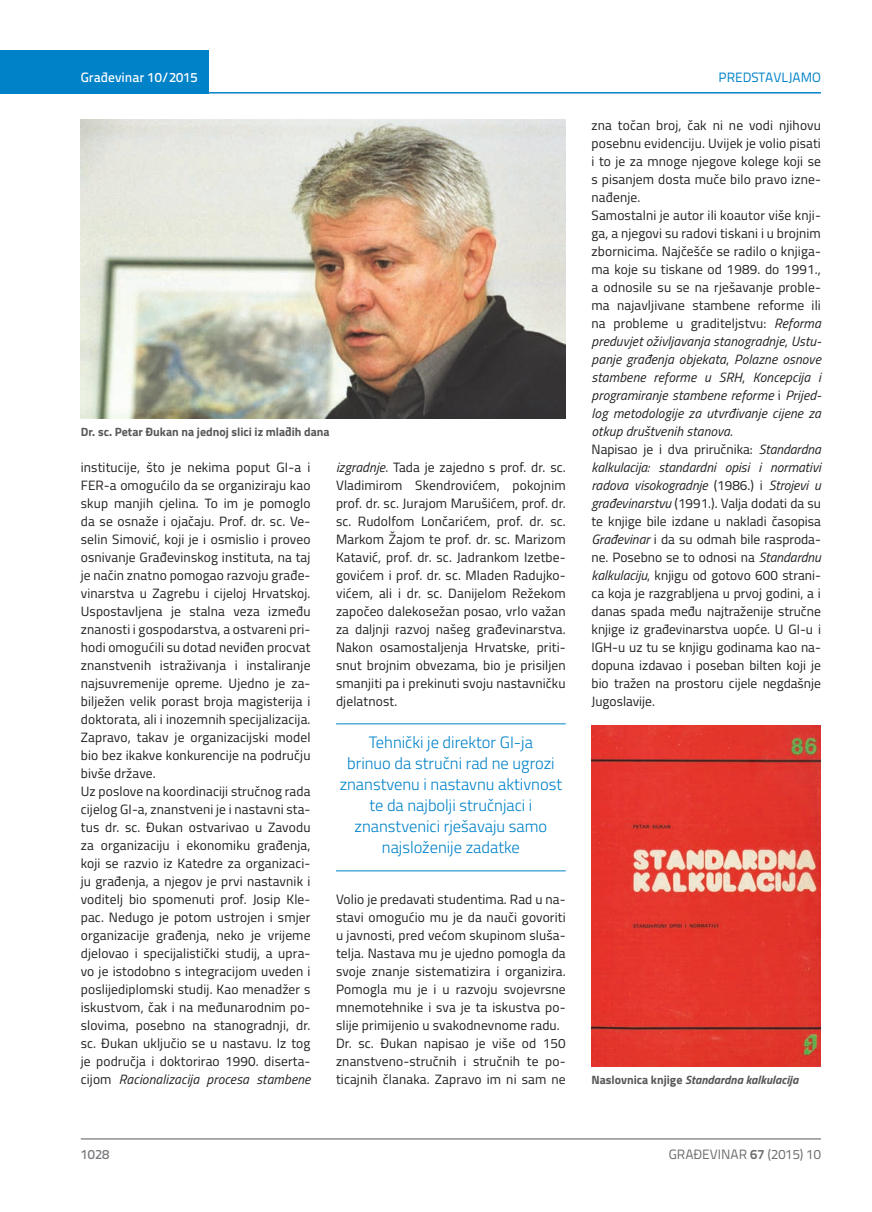
<style>
.page{position:relative;width:872px;height:1212px;background:#fff}
.page>*{position:absolute;margin:0;border:0;box-sizing:border-box;transform-origin:0 0}
.t1{font:300 16.5px/21px "Titillium";color:#0082c8;text-align:center}
.t2{font:13.5px/18px "Titillium";letter-spacing:.01em;color:#231f20}
.t3{font:13.5px "Titillium Text 22 L";color:#6c6d70}
.t4{font:500 13.5px "Titillium Text 22 L";color:#fff}
.t5{font:13.5px "Titillium Text 22 L";color:#0082c8}
.t6{font:500 13.5px "Titillium Text 22 L";color:#787a7d}
.t7{font:700 12px "Titillium";color:#57585a}
.t8{font:italic 700 12px "Titillium";color:#57585a}
.s1{font-style:italic}
.s2{font-style:normal}
.s3{font-weight:700}
</style>
<div class="page">
<hr style="left:81px;top:1139px;width:740px;height:1px;background:#57585a">
<div style="left:0;top:50px;width:208px;height:44px;background:#0082c8"></div>
<hr style="left:0;top:92px;width:821px;height:2px;background:#0082c8">
<hr style="left:336px;top:723px;width:230px;height:1px;background:#0082c8">
<hr style="left:336px;top:870px;width:230px;height:1px;background:#0082c8">
<img style="left:81px;top:119px;width:485px;height:300px">
<img style="left:591px;top:725px;width:230px;height:341px">
<p class="t4" style="left:81px;top:67px;width:118px">Građevinar 10/2015</p>
<p class="t5" style="left:718px;top:68px;width:104px">PREDSTAVLJAMO</p>
<p class="t7" style="left:81px;top:422px;width:250px">Dr. sc. Petar Đukan na jednoj slici iz mlađih dana</p>
<p class="t2" style="left:81px;top:457px;width:231px">institucije, što je nekima poput GI-a i FER-a omogućilo da se organiziraju kao skup manjih cjelina. To im je pomoglo da se osnaže i ojačaju. Prof. dr. sc. Ve&shy;selin Simović, koji je i osmislio i proveo osnivanje Građevinskog instituta, na taj je način znatno pomogao razvoju građe&shy;vinarstva u Zagrebu i cijeloj Hrvatskoj.<br>Uspostavljena je stalna veza između znanosti i gospodarstva, a ostvareni pri&shy;hodi omogućili su dotad neviđen procvat znanstvenih istraživanja i instaliranje najsuvremenije opreme. Ujedno je za&shy;bilježen velik porast broja magisterija i doktorata, ali i inozemnih specijalizacija.<br>Zapravo, takav je organizacijski model bio bez ikakve konkurencije na području bivše države.<br>Uz poslove na koordinaciji stručnog rada cijelog GI-a, znanstveni je i nastavni sta&shy;tus dr. sc. Đukan ostvarivao u Zavodu za organizaciju i ekonomiku građenja, koji se razvio iz Katedre za organizaci&shy;ju građenja, a njegov je prvi nastavnik i voditelj bio spomenuti prof. Josip Kle&shy;pac. Nedugo je potom ustrojen i smjer organizacije građenja, neko je vrijeme djelovao i specijalistički studij, a upra&shy;vo je istodobno s integracijom uveden i poslijediplomski studij. Kao menadžer s iskustvom, čak i na međunarodnim po&shy;slovima, posebno na stanogradnji, dr. sc. Đukan uključio se u nastavu. Iz tog je područja i doktorirao 1990. diserta&shy;cijom <span class="s1">Racionalizacija procesa stambene</span></p>
<p class="t2" style="left:336px;top:457px;width:231px;text-align:justify"><span class="s1">izgradnje</span>. Tada je zajedno s prof. dr. sc.<br>Vladimirom Skendrovićem, pokojnim prof. dr. sc. Jurajom Marušićem, prof. dr. sc. Rudolfom Lončarićem, prof. dr. sc.<br>Markom Žajom te prof. dr. sc. Marizom Katavić, prof. dr. sc. Jadrankom Izetbe&shy;govićem i prof. dr. sc. Mladen Radujko&shy;vićem, ali i dr. sc. Danijelom Režekom započeo dalekosežan posao, vrlo važan za daljnji razvoj našeg građevinarstva.<br>Nakon osamostaljenja Hrvatske, priti&shy;snut brojnim obvezama, bio je prisiljen smanjiti pa i prekinuti svoju nastavničku djelatnost.</p>
<p class="t1" style="left:340px;top:731px;width:224px">Tehnički je direktor GI-ja<br>brinuo da stručni rad ne ugrozi znanstvenu i nastavnu aktivnost te da najbolji stručnjaci i znanstvenici rješavaju samo najsloženije zadatke</p>
<p class="t2" style="left:336px;top:890px;width:231px">Volio je predavati studentima. Rad u na&shy;stavi omogućio mu je da nauči govoriti u javnosti, pred većom skupinom sluša&shy;telja. Nastava mu je ujedno pomogla da svoje znanje sistematizira i organizira.<br>Pomogla mu je i u razvoju svojevrsne mnemotehnike i sva je ta iskustva po&shy;slije primijenio u svakodnevnome radu.<br>Dr. sc. Đukan napisao je više od 150 znanstveno-stručnih i stručnih te po&shy;ticajnih članaka. Zapravo im ni sam ne</p>
<p class="t2" style="left:591px;top:115px;width:231px">zna točan broj, čak ni ne vodi njihovu posebnu evidenciju. Uvijek je volio pisati i to je za mnoge njegove kolege koji se s pisanjem dosta muče bilo pravo izne&shy;nađenje.<br>Samostalni je autor ili koautor više knji&shy;ga, a njegovi su radovi tiskani i u brojnim zbornicima. Najčešće se radilo o knjiga&shy;ma koje su tiskane od 1989. do 1991., a odnosile su se na rješavanje proble&shy;ma najavljivane stambene reforme ili na probleme u graditeljstvu: <span class="s1">Reforma preduvjet oživljavanja stanogradnje</span>, <span class="s1">Ustu&shy;panje građenja objekata</span>, <span class="s1">Polazne osnove stambene reforme u SRH</span>, <span class="s1">Koncepcija i programiranje stambene reforme</span> i <span class="s1">Prijed&shy;log metodologije za utvrđivanje cijene za otkup društvenih stanova</span>.<br>Napisao je i dva priručnika: <span class="s1">Standardna kalkulacija: standardni opisi i normativi radova visokogradnje</span> (1986.) i <span class="s1">Strojevi u građevinarstvu</span> (1991.). Valja dodati da su te knjige bile izdane u nakladi časopisa <span class="s1">Građevinar</span> i da su odmah bile rasproda&shy;ne. Posebno se to odnosi na <span class="s1">Standardnu kalkulaciju</span>, knjigu od gotovo 600 strani&shy;ca koja je razgrabljena u prvoj godini, a i danas spada među najtraženije stručne knjige iz građevinarstva uopće. U GI-u i IGH-u uz tu se knjigu godinama kao na&shy;dopuna izdavao i poseban bilten koji je bio tražen na prostoru cijele negdašnje Jugoslavije.</p>
<p class="t8" style="left:591px;top:1071px;width:209px"><span class="s2">Naslovnica knjige</span> Standardna kalkulacija</p>
<p class="t6" style="left:81px;top:1144px;width:30px">1028</p>
<p class="t3" style="left:669px;top:1144px;width:154px">GRAĐEVINAR <span class="s3">67</span> (2015) 10</p>
</div>
